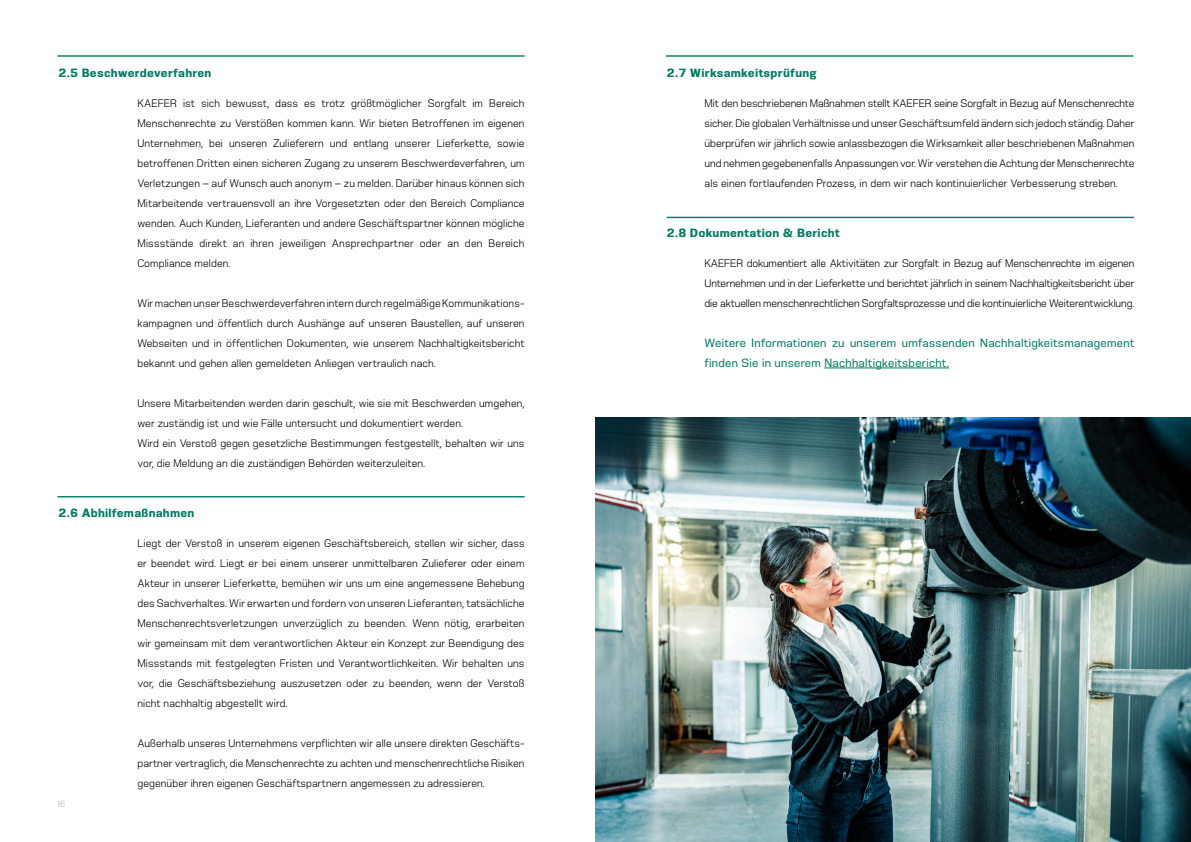
<style>
.page{position:relative;width:1191px;height:842px;background:#fff}
.page>*{position:absolute;margin:0;border:0;box-sizing:border-box;transform-origin:0 0}
.t1{font:600 12px/20px "Kaefer Headline";letter-spacing:.025em;color:#007d63}
.t2{font:800 12px "Kaefer Headline 03";letter-spacing:.02em;color:#007d63}
.t3{font:11px/20px "Kaefer Headline";letter-spacing:.01em;color:#000;text-align:justify}
.t4{font:300 9px "Kaefer Headline";color:#949fa7}
</style>
<div class="page">
<img style="left:595px;top:417px;width:596px;height:425px">
<hr style="left:824px;top:368px;width:125px;height:1px;background:#007d63">
<hr style="left:57px;top:55px;width:467px;height:2px;background:#007d63">
<hr style="left:57px;top:496px;width:467px;height:1px;background:#007d63">
<hr style="left:666px;top:55px;width:467px;height:2px;background:#007d63">
<hr style="left:666px;top:217px;width:467px;height:1px;background:#007d63">
<p class="t2" style="left:59px;top:66px;width:154px">2.5 Beschwerdeverfahren</p>
<p class="t2" style="left:667px;top:66px;width:151px">2.7 Wirksamkeitsprüfung</p>
<p class="t3" style="left:137px;top:93px;width:388px">KAEFER ist sich bewusst, dass es trotz größtmöglicher Sorgfalt im Bereich Menschenrechte zu Verstößen kommen kann. Wir bieten Betroffenen im eigenen Unternehmen, bei unseren Zulieferern und entlang unserer Lieferkette, sowie betroffenen Dritten einen sicheren Zugang zu unserem Beschwerdeverfahren, um Verletzungen – auf Wunsch auch anonym – zu melden. Darüber hinaus können sich Mitarbeitende vertrauensvoll an ihre Vorgesetzten oder den Bereich Compliance wenden. Auch Kunden, Lieferanten und andere Geschäftspartner können mögliche Missstände direkt an ihren jeweiligen Ansprechpartner oder an den Bereich Compliance melden.</p>
<p class="t3" style="left:137px;top:293px;width:388px">Wir machen unser Beschwerdeverfahren intern durch regelmäßige Kommunikations&shy;kampagnen und öffentlich durch Aushänge auf unseren Baustellen, auf unseren Webseiten und in öffentlichen Dokumenten, wie unserem Nachhaltigkeitsbericht bekannt und gehen allen gemeldeten Anliegen vertraulich nach.</p>
<p class="t3" style="left:137px;top:393px;width:388px;text-align:left">Unsere Mitarbeitenden werden darin geschult, wie sie mit Beschwerden umgehen, wer zuständig ist und wie Fälle untersucht und dokumentiert werden.<br>Wird ein Verstoß gegen gesetzliche Bestimmungen festgestellt, behalten wir uns vor, die Meldung an die zuständigen Behörden weiterzuleiten.</p>
<p class="t2" style="left:59px;top:506px;width:137px">2.6 Abhilfemaßnahmen</p>
<p class="t4" style="left:57px;top:798px;width:10px">16</p>
<p class="t3" style="left:137px;top:533px;width:388px">Liegt der Verstoß in unserem eigenen Geschäftsbereich, stellen wir sicher, dass er beendet wird. Liegt er bei einem unserer unmittelbaren Zulieferer oder einem Akteur in unserer Lieferkette, bemühen wir uns um eine angemessene Behebung des Sachverhaltes. Wir erwarten und fordern von unseren Lieferanten, tatsächliche Menschenrechtsverletzungen unverzüglich zu beenden. Wenn nötig, erarbeiten wir gemeinsam mit dem verantwortlichen Akteur ein Konzept zur Beendigung des Missstands mit festgelegten Fristen und Verantwortlichkeiten. Wir behalten uns vor, die Geschäftsbeziehung auszusetzen oder zu beenden, wenn der Verstoß nicht nachhaltig abgestellt wird.</p>
<p class="t3" style="left:137px;top:733px;width:388px">Außerhalb unseres Unternehmens verpflichten wir alle unsere direkten Geschäfts&shy;partner vertraglich, die Menschenrechte zu achten und menschenrechtliche Risiken gegenüber ihren eigenen Geschäftspartnern angemessen zu adressieren.</p>
<p class="t3" style="left:704px;top:93px;width:431px">Mit den beschriebenen Maßnahmen stellt KAEFER seine Sorgfalt in Bezug auf Menschenrechte sicher. Die globalen Verhältnisse und unser Geschäftsumfeld ändern sich jedoch ständig. Daher überprüfen wir jährlich sowie anlassbezogen die Wirksamkeit aller beschriebenen Maßnahmen und nehmen gegebenenfalls Anpassungen vor. Wir verstehen die Achtung der Menschenrechte als einen fortlaufenden Prozess, in dem wir nach kontinuierlicher Verbesserung streben.</p>
<p class="t2" style="left:667px;top:226px;width:175px">2.8 Dokumentation &amp; Bericht</p>
<p class="t3" style="left:704px;top:253px;width:431px">KAEFER dokumentiert alle Aktivitäten zur Sorgfalt in Bezug auf Menschenrechte im eigenen Unternehmen und in der Lieferkette und berichtet jährlich in seinem Nachhaltigkeitsbericht über die aktuellen menschenrechtlichen Sorgfaltsprozesse und die kontinuierliche Weiterentwicklung.</p>
<p class="t1" style="left:704px;top:333px;width:431px">Weitere Informationen zu unserem umfassenden Nachhaltigkeitsmanagement finden Sie in unserem Nachhaltigkeitsbericht.</p>
</div>
